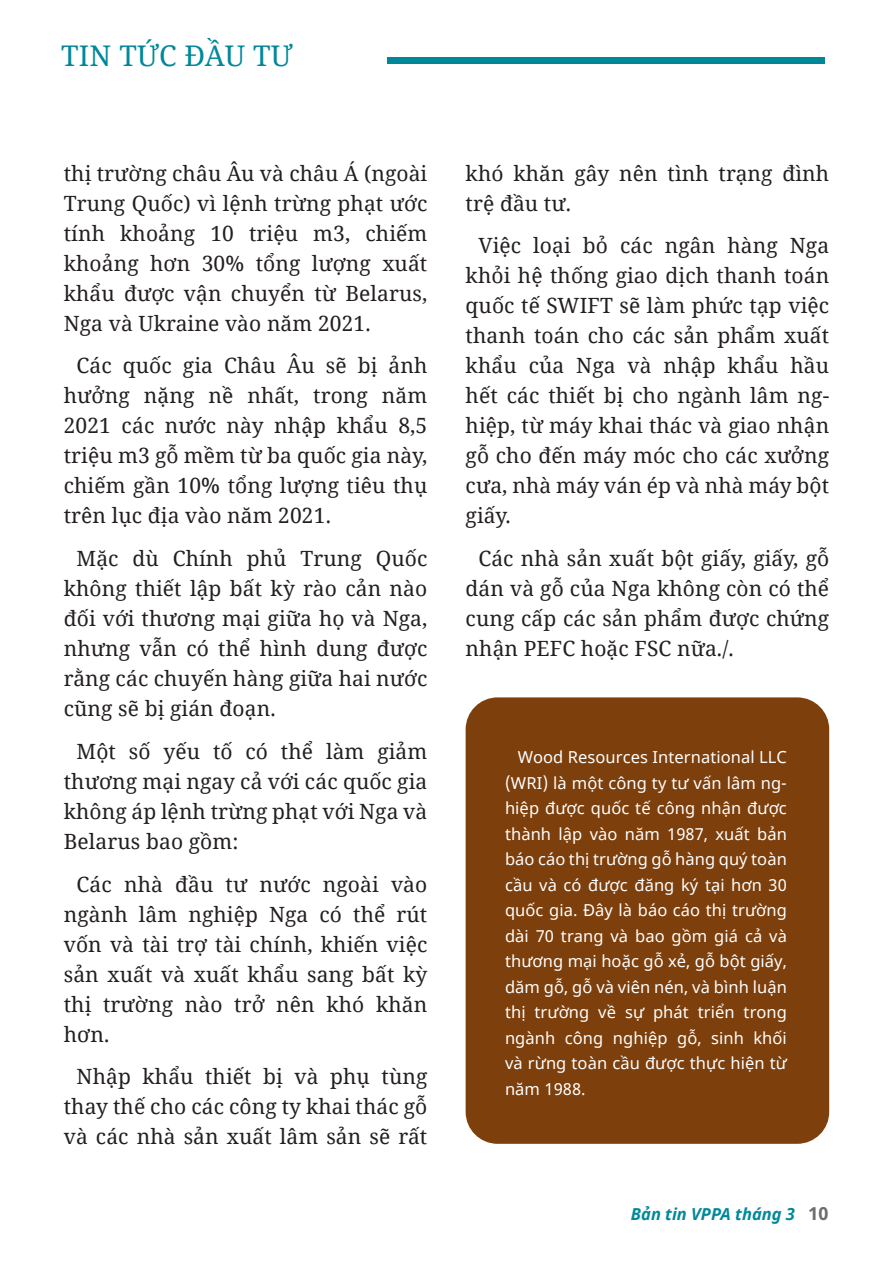
<style>
.page{position:relative;width:893px;height:1263px;background:#fff}
.page>*{position:absolute;margin:0;border:0;box-sizing:border-box;transform-origin:0 0}
.t1{font:28.5px "Noto Serif";letter-spacing:.01em;color:#089}
.t2{font:21px/30px "Noto Serif";letter-spacing:.005em;color:#231f20;text-align:justify}
.t3{font:16.5px/25.5px "Noto Sans";letter-spacing:.005em;color:#fff;text-align:justify}
.t4{font:italic 700 16.5px "Noto Sans";color:#089}
.s1{font-style:normal;font-size:18px;color:#6c6d70}
</style>
<div class="page">
<div style="left:466px;top:697px;width:363px;height:447px;background:#7d3f0c;border-radius:32px"></div>
<div style="left:387px;top:58px;width:437px;height:6px;background:#089"></div>
<p class="t1" style="left:61px;top:36px;width:233px">TIN TỨC ĐẦU TƯ</p>
<p class="t2" style="left:64px;top:157px;width:365px">thị trường châu Âu và châu Á (ngoài Trung Quốc) vì lệnh trừng phạt ước tính khoảng 10 triệu m3, chiếm khoảng hơn 30% tổng lượng xuất khẩu được vận chuyển từ Belarus, Nga và Ukraine vào năm 2021.</p>
<p class="t2" style="left:64px;top:350px;width:365px;text-indent:13px">Các quốc gia Châu Âu sẽ bị ảnh hưởng nặng nề nhất, trong năm 2021 các nước này nhập khẩu 8,5 triệu m3 gỗ mềm từ ba quốc gia này, chiếm gần 10% tổng lượng tiêu thụ trên lục địa vào năm 2021.</p>
<p class="t2" style="left:64px;top:543px;width:365px;text-indent:13px">Mặc dù Chính phủ Trung Quốc không thiết lập bất kỳ rào cản nào đối với thương mại giữa họ và Nga, nhưng vẫn có thể hình dung được rằng các chuyến hàng giữa hai nước cũng sẽ bị gián đoạn.</p>
<p class="t2" style="left:64px;top:735px;width:365px;text-indent:13px">Một số yếu tố có thể làm giảm thương mại ngay cả với các quốc gia không áp lệnh trừng phạt với Nga và Belarus bao gồm:</p>
<p class="t2" style="left:64px;top:868px;width:365px;text-indent:13px">Các nhà đầu tư nước ngoài vào ngành lâm nghiệp Nga có thể rút vốn và tài trợ tài chính, khiến việc sản xuất và xuất khẩu sang bất kỳ thị trường nào trở nên khó khăn hơn.</p>
<p class="t2" style="left:64px;top:1061px;width:365px;text-indent:13px">Nhập khẩu thiết bị và phụ tùng thay thế cho các công ty khai thác gỗ và các nhà sản xuất lâm sản sẽ rất</p>
<p class="t2" style="left:466px;top:157px;width:365px">khó khăn gây nên tình trạng đình trệ đầu tư.</p>
<p class="t2" style="left:466px;top:230px;width:365px;text-indent:13px">Việc loại bỏ các ngân hàng Nga khỏi hệ thống giao dịch thanh toán quốc tế SWIFT sẽ làm phức tạp việc thanh toán cho các sản phẩm xuất khẩu của Nga và nhập khẩu hầu hết các thiết bị cho ngành lâm ng&shy;hiệp, từ máy khai thác và giao nhận gỗ cho đến máy móc cho các xưởng cưa, nhà máy ván ép và nhà máy bột giấy.</p>
<p class="t2" style="left:466px;top:543px;width:365px;text-indent:13px">Các nhà sản xuất bột giấy, giấy, gỗ dán và gỗ của Nga không còn có thể cung cấp các sản phẩm được chứng nhận PEFC hoặc FSC nữa./.</p>
<p class="t3" style="left:505px;top:745px;width:283px;text-indent:13px">Wood Resources International LLC (WRI) là một công ty tư vấn lâm ng&shy;hiệp được quốc tế công nhận được thành lập vào năm 1987, xuất bản báo cáo thị trường gỗ hàng quý toàn cầu và có được đăng ký tại hơn 30 quốc gia. Đây là báo cáo thị trường dài 70 trang và bao gồm giá cả và thương mại hoặc gỗ xẻ, gỗ bột giấy, dăm gỗ, gỗ và viên nén, và bình luận thị trường về sự phát triển trong ngành công nghiệp gỗ, sinh khối và rừng toàn cầu được thực hiện từ năm 1988.</p>
<p class="t4" style="left:631px;top:1202px;width:199px">Bản tin VPPA tháng 3 <span class="s1">10</span></p>
</div>
